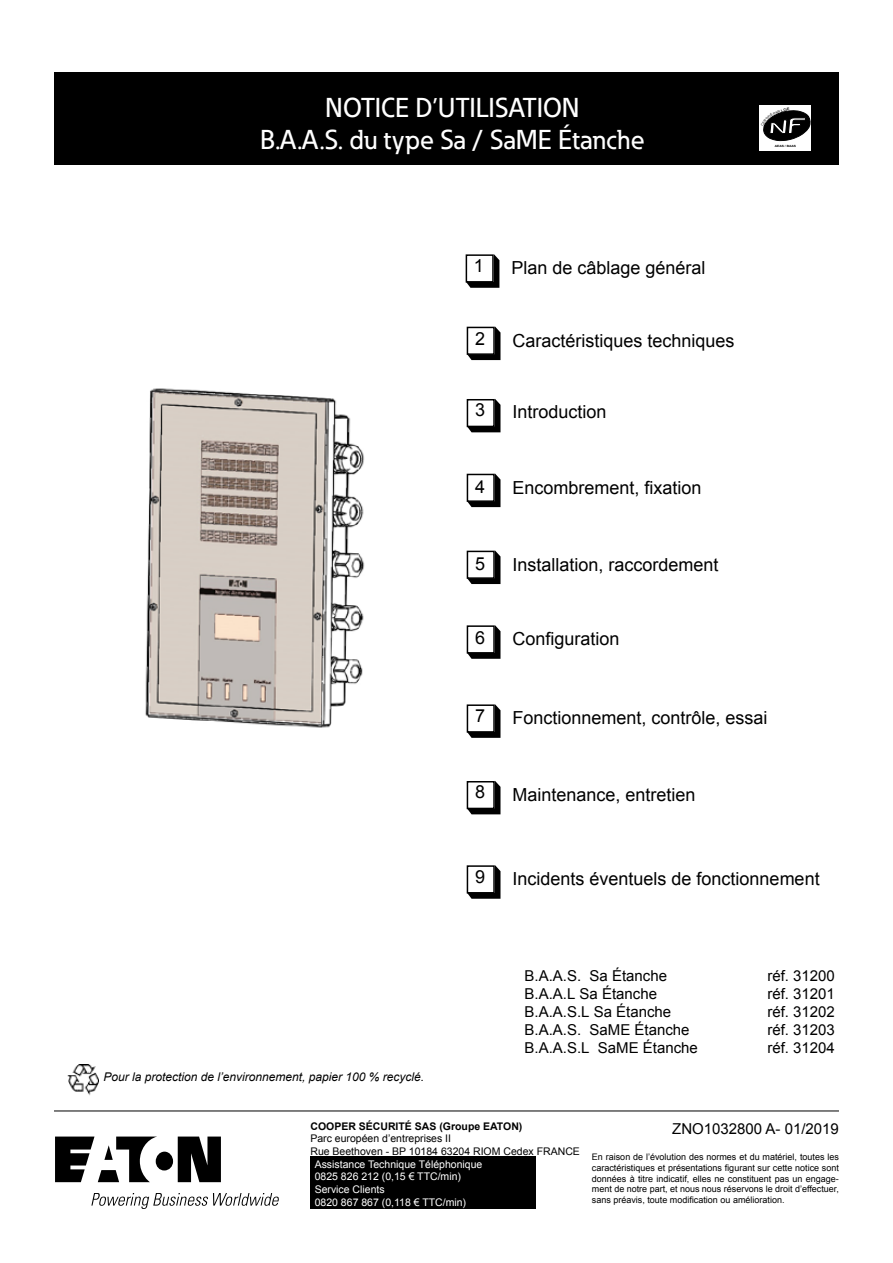
<style>
.page{position:relative;width:893px;height:1263px;background:#fff}
.page>*{position:absolute;margin:0;border:0;box-sizing:border-box;transform-origin:0 0}
.t1{font:500 27px/32.4px "Eaton";color:#fff;text-align:center}
.t2{font:18px "Arial";color:#000}
.t3{font:15px "Arial";color:#000}
.t4{font:italic 12px "Arial";color:#000}
.t5{font:10.5px/12.6px "Arial";color:#fff}
.t6{font:10.5px/12.6px "Arial";color:#000}
.t7{font:700 10.5px "Arial";color:#000}
.t8{font:9px/10.8px "Arial";color:#000;text-align:justify}
.t9{font:700 2.85px "Arial";color:#000;scale:1.13 1}
</style>
<div class="page">
<hr style="left:54px;top:1111px;width:785px;height:1px;background:#000">
<img style="left:145px;top:388px;width:220px;height:340px">
<div style="left:54px;top:73px;width:785px;height:92px;background:#000"></div>
<svg style="left:467px;top:326px;width:33px;height:34px"></svg>
<svg style="left:467px;top:399px;width:33px;height:33px"></svg>
<svg style="left:467px;top:473px;width:33px;height:34px"></svg>
<svg style="left:467px;top:550px;width:33px;height:34px"></svg>
<svg style="left:467px;top:625px;width:33px;height:34px"></svg>
<svg style="left:467px;top:704px;width:33px;height:34px"></svg>
<svg style="left:467px;top:781px;width:33px;height:33px"></svg>
<svg style="left:467px;top:865px;width:33px;height:34px"></svg>
<svg style="left:466px;top:254px;width:33px;height:34px"></svg>
<img style="left:68px;top:1064px;width:31px;height:32px">
<div style="left:310px;top:1157px;width:226px;height:52px;background:#000"></div>
<svg style="left:55px;top:1136px;width:166px;height:46px"></svg>
<svg style="left:91px;top:1193px;width:188px;height:16px"></svg>
<div style="left:759px;top:105px;width:52px;height:46px;background:#fff"></div>
<svg style="left:763px;top:110px;width:48px;height:31px"></svg>
<h1 class="t1" style="left:260px;top:91px;width:386px">NOTICE D’UTILISATION<br>B.A.A.S. du type Sa / SaME Étanche</h1>
<p class="t9" style="left:775px;top:144px;width:20px">AEAS / BAAS</p>
<h2 class="t2" style="left:474px;top:254px;width:12px">1</h2>
<h2 class="t2" style="left:511px;top:256px;width:196px">Plan de câblage général</h2>
<h2 class="t2" style="left:475px;top:327px;width:12px">2</h2>
<h2 class="t2" style="left:512px;top:328px;width:224px">Caractéristiques techniques</h2>
<h2 class="t2" style="left:475px;top:398px;width:12px">3</h2>
<h2 class="t2" style="left:512px;top:400px;width:96px">Introduction</h2>
<h2 class="t2" style="left:475px;top:475px;width:12px">4</h2>
<h2 class="t2" style="left:512px;top:475px;width:191px">Encombrement, fixation</h2>
<h2 class="t2" style="left:475px;top:551px;width:12px">5</h2>
<h2 class="t2" style="left:512px;top:552px;width:208px">Installation, raccordement</h2>
<h2 class="t2" style="left:475px;top:626px;width:12px">6</h2>
<h2 class="t2" style="left:512px;top:627px;width:109px">Configuration</h2>
<h2 class="t2" style="left:475px;top:703px;width:12px">7</h2>
<h2 class="t2" style="left:512px;top:706px;width:257px">Fonctionnement, contrôle, essai</h2>
<h2 class="t2" style="left:475px;top:780px;width:12px">8</h2>
<h2 class="t2" style="left:512px;top:783px;width:185px">Maintenance, entretien</h2>
<h3 class="t4" style="left:103px;top:1069px;width:322px">Pour la protection de l’environnement, papier 100 % recyclé.</h3>
<h2 class="t2" style="left:475px;top:865px;width:12px">9</h2>
<h2 class="t2" style="left:512px;top:867px;width:309px">Incidents éventuels de fonctionnement</h2>
<h3 class="t3" style="left:524px;top:966px;width:144px">B.A.A.S. Sa Étanche</h3>
<h3 class="t3" style="left:767px;top:966px;width:69px">réf. 31200</h3>
<h3 class="t3" style="left:524px;top:984px;width:134px">B.A.A.L Sa Étanche</h3>
<h3 class="t3" style="left:767px;top:984px;width:69px">réf. 31201</h3>
<h3 class="t3" style="left:524px;top:1002px;width:148px">B.A.A.S.L Sa Étanche</h3>
<h3 class="t3" style="left:767px;top:1002px;width:69px">réf. 31202</h3>
<h3 class="t3" style="left:524px;top:1020px;width:167px">B.A.A.S. SaME Étanche</h3>
<h3 class="t3" style="left:767px;top:1020px;width:69px">réf. 31203</h3>
<h3 class="t3" style="left:524px;top:1038px;width:175px">B.A.A.S.L SaME Étanche</h3>
<h3 class="t3" style="left:767px;top:1038px;width:69px">réf. 31204</h3>
<p class="t7" style="left:310px;top:1119px;width:213px">COOPER SÉCURITÉ SAS (Groupe EATON)</p>
<p class="t6" style="left:310px;top:1132px;width:271px">Parc européen d’entreprises II<br>Rue Beethoven - BP 10184 63204 RIOM Cedex FRANCE</p>
<p class="t5" style="left:315px;top:1158px;width:169px">Assistance Technique Téléphonique<br>0825 826 212 (0,15 € TTC/min)<br>Service Clients<br>0820 867 867 (0,118 € TTC/min)</p>
<h3 class="t3" style="left:672px;top:1118px;width:168px">ZNO1032800 A- 01/2019</h3>
<p class="t8" style="left:592px;top:1151px;width:249px">En raison de l’évolution des normes et du matériel, toutes les caractéristiques et présentations figurant sur cette notice sont données à titre indicatif, elles ne constituent pas un engage&shy;ment de notre part, et nous nous réservons le droit d’effectuer, sans préavis, toute modification ou amélioration.</p>
</div>
